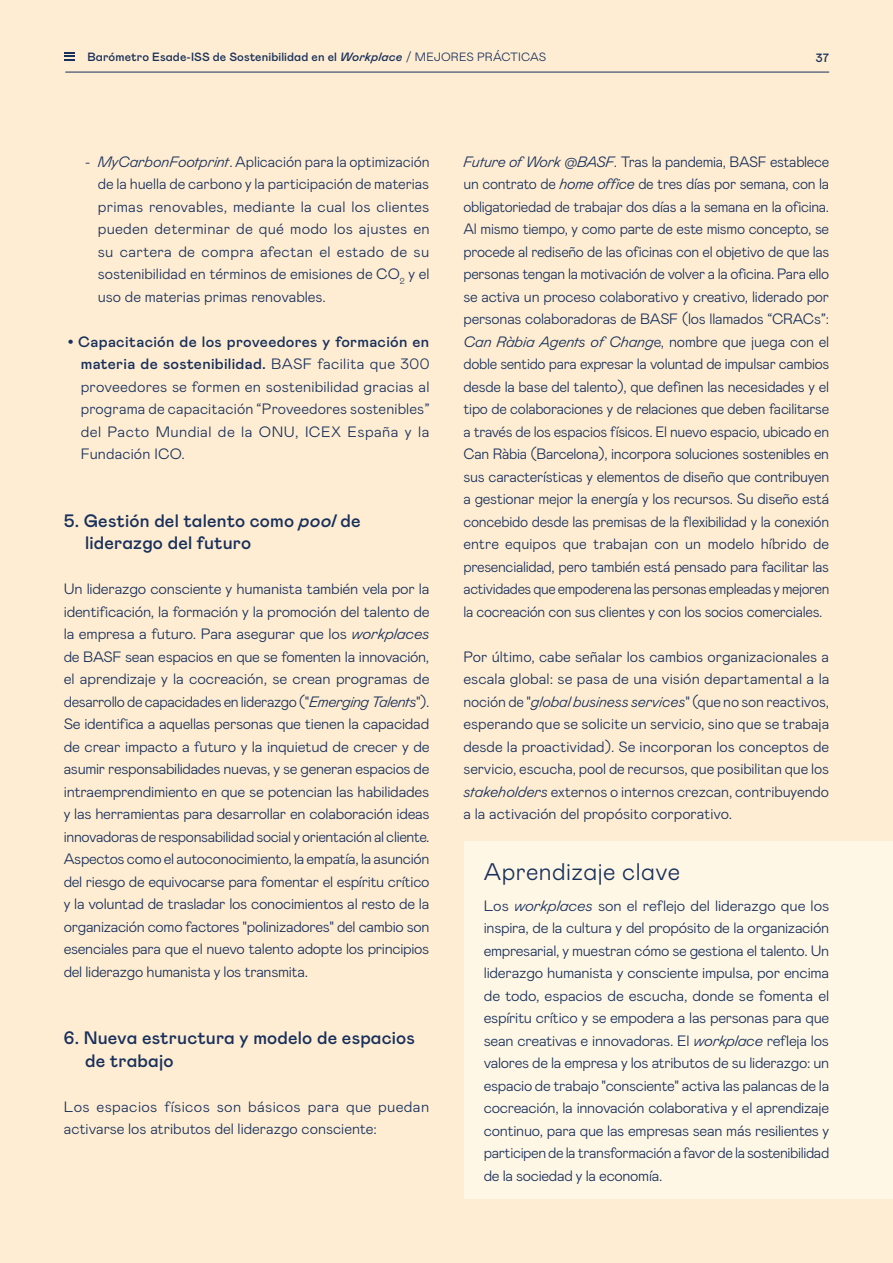
<style>
.page{position:relative;width:893px;height:1263px;background:#feedd2}
.page>*{position:absolute;margin:0;border:0;box-sizing:border-box;transform-origin:0 0}
.t1{font:300 24px "Mabry Pro";letter-spacing:.02em;color:#18305c}
.t2{font:500 18px/22.5px "Mabry Pro";letter-spacing:.01em;color:#18305c}
.t3{font:300 15px/22.5px "Mabry Pro";letter-spacing:-.005em;color:#18305c;text-align:justify}
.t4{font:500 12px "Mabry Pro";letter-spacing:.01em;color:#18305c}
.s1{font-style:italic}
.s2{font-weight:300}
.s3{font-weight:500}
</style>
<div class="page">
<svg style="left:64px;top:52px;width:11px;height:9px"></svg>
<hr style="left:65px;top:72px;width:764px;height:1px;background:#18305c">
<div style="left:465px;top:842px;width:428px;height:357px;background:#fff7e5"></div>
<p class="t4" style="left:87px;top:48px;width:460px">Barómetro Esade-ISS de Sostenibilidad en el <span class="s1">Workplace</span> <span class="s2">/ MEJORES PRÁCTICAS</span></p>
<p class="t4" style="left:816px;top:49px;width:15px">37</p>
<p class="t3" style="left:98px;top:149px;width:333px;text-indent:-13px">- <span class="s1">MyCarbonFootprint</span>. Aplicación para la optimización de la huella de carbono y la participación de materias primas renovables, mediante la cual los clientes pueden determinar de qué modo los ajustes en su cartera de compra afectan el estado de su sostenibilidad en términos de emisiones de CO<sub>2</sub> y el uso de materias primas renovables.</p>
<p class="t3" style="left:78px;top:329px;width:353px"><span class="s3">Capacitación de los proveedores y formación en materia de sostenibilidad.</span> BASF facilita que 300 proveedores se formen en sostenibilidad gracias al programa de capacitación “Proveedores sostenibles” del Pacto Mundial de la ONU, ICEX España y la Fundación ICO.</p>
<p class="t2" style="left:85px;top:508px;width:277px;text-indent:-21px">5. Gestión del talento como <span class="s1">pool</span> de liderazgo del futuro</p>
<p class="t3" style="left:64px;top:577px;width:367px">Un liderazgo consciente y humanista también vela por la identificación, la formación y la promoción del talento de la empresa a futuro. Para asegurar que los <span class="s1">workplaces </span>de BASF sean espacios en que se fomenten la innovación, el aprendizaje y la cocreación, se crean programas de desarrollo de capacidades en liderazgo ("<span class="s1">Emerging Talents</span>").<br>Se identifica a aquellas personas que tienen la capacidad de crear impacto a futuro y la inquietud de crecer y de asumir responsabilidades nuevas, y se generan espacios de intraemprendimiento en que se potencian las habilidades y las herramientas para desarrollar en colaboración ideas innovadoras de responsabilidad social y orientación al cliente.<br>Aspectos como el autoconocimiento, la empatía, la asunción del riesgo de equivocarse para fomentar el espíritu crítico y la voluntad de trasladar los conocimientos al resto de la organización como factores "polinizadores" del cambio son esenciales para que el nuevo talento adopte los principios del liderazgo humanista y los transmita.</p>
<p class="t2" style="left:85px;top:1026px;width:331px;text-indent:-21px">6. Nueva estructura y modelo de espacios de trabajo</p>
<p class="t3" style="left:64px;top:1094px;width:367px">Los espacios físicos son básicos para que puedan activarse los atributos del liderazgo consciente:</p>
<p class="t3" style="left:463px;top:149px;width:367px"><span class="s1">Future of Work @BASF</span>. Tras la pandemia, BASF establece un contrato de <span class="s1">home office</span> de tres días por semana, con la obligatoriedad de trabajar dos días a la semana en la oficina.<br>Al mismo tiempo, y como parte de este mismo concepto, se procede al rediseño de las oficinas con el objetivo de que las personas tengan la motivación de volver a la oficina. Para ello se activa un proceso colaborativo y creativo, liderado por personas colaboradoras de BASF (los llamados “CRACs”:<br><span class="s1">Can Ràbia Agents of Chang</span>e, nombre que juega con el doble sentido para expresar la voluntad de impulsar cambios desde la base del talento), que definen las necesidades y el tipo de colaboraciones y de relaciones que deben facilitarse a través de los espacios físicos. El nuevo espacio, ubicado en Can Ràbia (Barcelona), incorpora soluciones sostenibles en sus características y elementos de diseño que contribuyen a gestionar mejor la energía y los recursos. Su diseño está concebido desde las premisas de la flexibilidad y la conexión entre equipos que trabajan con un modelo híbrido de presencialidad, pero también está pensado para facilitar las actividades que empoderena las personas empleadas y mejoren la cocreación con sus clientes y con los socios comerciales.</p>
<p class="t3" style="left:463px;top:644px;width:367px">Por último, cabe señalar los cambios organizacionales a escala global: se pasa de una visión departamental a la noción de "<span class="s1">global business services</span>" (que no son reactivos, esperando que se solicite un servicio, sino que se trabaja desde la proactividad). Se incorporan los conceptos de servicio, escucha, pool de recursos, que posibilitan que los <span class="s1">stakeholders</span> externos o internos crezcan, contribuyendo a la activación del propósito corporativo.</p>
<h1 class="t1" style="left:484px;top:855px;width:198px">Aprendizaje clave</h1>
<p class="t3" style="left:484px;top:893px;width:347px">Los <span class="s1">workplaces</span> son el reflejo del liderazgo que los inspira, de la cultura y del propósito de la organización empresarial, y muestran cómo se gestiona el talento. Un liderazgo humanista y consciente impulsa, por encima de todo, espacios de escucha, donde se fomenta el espíritu crítico y se empodera a las personas para que sean creativas e innovadoras. El <span class="s1">workplace</span> refleja los valores de la empresa y los atributos de su liderazgo: un espacio de trabajo "consciente" activa las palancas de la cocreación, la innovación colaborativa y el aprendizaje continuo, para que las empresas sean más resilientes y participen de la transformación a favor de la sostenibilidad de la sociedad y la economía.</p>
</div>
